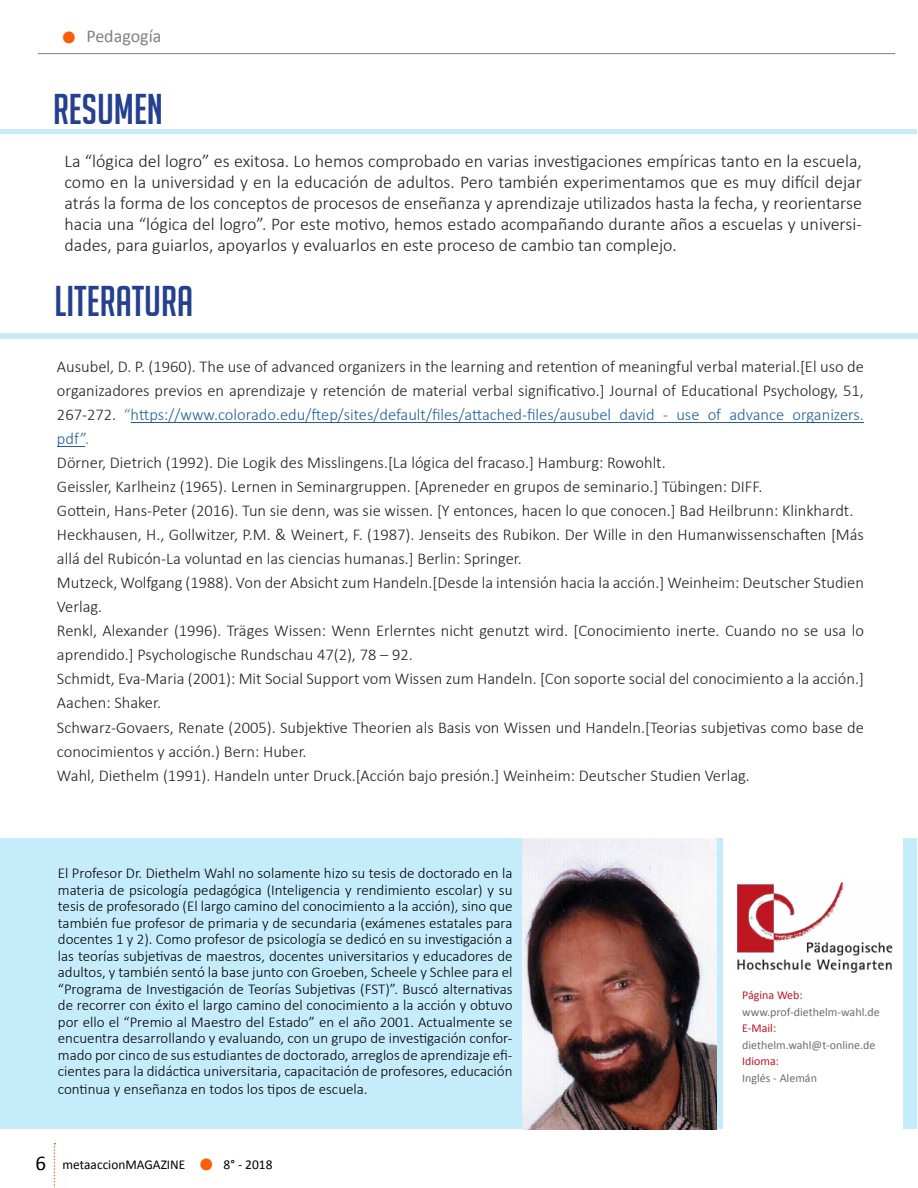
<style>
.page{position:relative;width:918px;height:1188px;background:#fff}
.page>*{position:absolute;margin:0;border:0;box-sizing:border-box;transform-origin:0 0}
.t1{font:42px "Big Noodle Titling";color:#25408f}
.t2{font:300 18px/21px "Calibri";color:#231e21;text-align:justify}
.t3{font:18px "Calibri";color:#828181}
.t4{font:300 16.5px/24px "Calibri";color:#231e21}
.t5{font:300 15px/16.5px "Calibri";color:#000;text-align:justify}
.t6{font:13.5px "Calibri";color:#000}
.t7{font:12px "Calibri";color:#6d6e72}
.t8{font:12px "Calibri";color:#be1621}
.s1{font-weight:700;font-size:33px;color:#fb5e0b}
.s2{color:#6d6e72}
.s3{color:#215e9e}
.s4{font-size:21px}
</style>
<div class="page">
<div style="left:0;top:839px;width:917px;height:290px;background:#c5ecfb"></div>
<img style="left:523px;top:839px;width:194px;height:290px">
<div style="left:723px;top:839px;width:180px;height:295px;background:#fff"></div>
<img style="left:736px;top:882px;width:158px;height:91px">
<hr style="left:131px;top:422px;width:733px;height:1px;background:#215e9e">
<svg style="left:57px;top:446px;width:28px;height:1px"></svg>
<hr style="left:0;top:129px;width:917px;height:4px;background:#c5ecfb">
<div style="left:0;top:333px;width:918px;height:6px;background:#c5ecfb"></div>
<hr style="left:38px;top:53px;width:857px;height:1px;background:#828181">
<svg style="left:54px;top:1143px;width:1px;height:45px"></svg>
<p class="t3" style="left:61px;top:25px;width:102px"><span class="s1">•</span> Pedagogía</p>
<h1 class="t1" style="left:53px;top:86px;width:111px">RESUMEN</h1>
<p class="t2" style="left:65px;top:149px;width:799px">La “lógica del logro” es exitosa. Lo hemos comprobado en varias investigaciones empíricas tanto en la escuela, como en la universidad y en la educación de adultos. Pero también experimentamos que es muy difícil dejar atrás la forma de los conceptos de procesos de enseñanza y aprendizaje utilizados hasta la fecha, y reorientarse hacia una “lógica del logro”. Por este motivo, hemos estado acompañando durante años a escuelas y universi&shy;dades, para guiarlos, apoyarlos y evaluarlos en este proceso de cambio tan complejo.</p>
<h1 class="t1" style="left:55px;top:279px;width:140px">LITERATURA</h1>
<p class="t4" style="left:57px;top:354px;width:809px">Ausubel, D. P. (1960). The use of advanced organizers in the learning and retention of meaningful verbal material.[El uso de organizadores previos en aprendizaje y retención de material verbal significativo.] Journal of Educational Psychology, 51, 267-272. <span class="s2">“</span><span class="s3">https://www.colorado.edu/ftep/sites/default/files/attached-files/ausubel_david_-_use_of_advance_organizers. pdf”</span><span class="s2">.<br></span>Dörner, Dietrich (1992). Die Logik des Misslingens.[La lógica del fracaso.] Hamburg: Rowohlt.<br>Geissler, Karlheinz (1965). Lernen in Seminargruppen. [Apreneder en grupos de seminario.] Tübingen: DIFF.<br>Gottein, Hans-Peter (2016). Tun sie denn, was sie wissen. [Y entonces, hacen lo que conocen.] Bad Heilbrunn: Klinkhardt.<br>Heckhausen, H., Gollwitzer, P.M. &amp; Weinert, F. (1987). Jenseits des Rubikon. Der Wille in den Humanwissenschaften [Más allá del Rubicón-La voluntad en las ciencias humanas.] Berlin: Springer.<br>Mutzeck, Wolfgang (1988). Von der Absicht zum Handeln.[Desde la intensión hacia la acción.] Weinheim: Deutscher Studien Verlag.<br>Renkl, Alexander (1996). Träges Wissen: Wenn Erlerntes nicht genutzt wird. [Conocimiento inerte. Cuando no se usa lo aprendido.] Psychologische Rundschau 47(2), 78 – 92.<br>Schmidt, Eva-Maria (2001): Mit Social Support vom Wissen zum Handeln. [Con soporte social del conocimiento a la acción.] Aachen: Shaker.<br>Schwarz-Govaers, Renate (2005). Subjektive Theorien als Basis von Wissen und Handeln.[Teorias subjetivas como base de conocimientos y acción.) Bern: Huber.<br>Wahl, Diethelm (1991). Handeln unter Druck.[Acción bajo presión.] Weinheim: Deutscher Studien Verlag.</p>
<p class="t5" style="left:58px;top:864px;width:456px">El Profesor Dr. Diethelm Wahl no solamente hizo su tesis de doctorado en la materia de psicología pedagógica (Inteligencia y rendimiento escolar) y su tesis de profesorado (El largo camino del conocimiento a la acción), sino que también fue profesor de primaria y de secundaria (exámenes estatales para docentes 1 y 2). Como profesor de psicología se dedicó en su investigación a las teorías subjetivas de maestros, docentes universitarios y educadores de adultos, y también sentó la base junto con Groeben, Scheele y Schlee para el “Programa de Investigación de Teorías Subjetivas (FST)”. Buscó alternativas de recorrer con éxito el largo camino del conocimiento a la acción y obtuvo por ello el “Premio al Maestro del Estado” en el año 2001. Actualmente se encuentra desarrollando y evaluando, con un grupo de investigación confor&shy;mado por cinco de sus estudiantes de doctorado, arreglos de aprendizaje efi&shy;cientes para la didáctica universitaria, capacitación de profesores, educación</p>
<p class="t5" style="left:58px;top:1080px;width:311px">continua y enseñanza en todos los tipos de escuela.</p>
<p class="t6" style="left:36px;top:1157px;width:151px"><span class="s4">6</span> metaaccionMAGAZINE</p>
<p class="t6" style="left:198px;top:1156px;width:76px"><span class="s1">•</span> 8° - 2018</p>
<p class="t8" style="left:742px;top:988px;width:62px">Página Web:</p>
<p class="t7" style="left:742px;top:1004px;width:139px">www.prof-diethelm-wahl.de</p>
<p class="t8" style="left:742px;top:1021px;width:36px">E-Mail:</p>
<p class="t7" style="left:742px;top:1037px;width:135px">diethelm.wahl@t-online.de</p>
<p class="t8" style="left:742px;top:1054px;width:38px">Idioma:</p>
<p class="t7" style="left:742px;top:1070px;width:76px">Inglés - Alemán</p>
</div>
